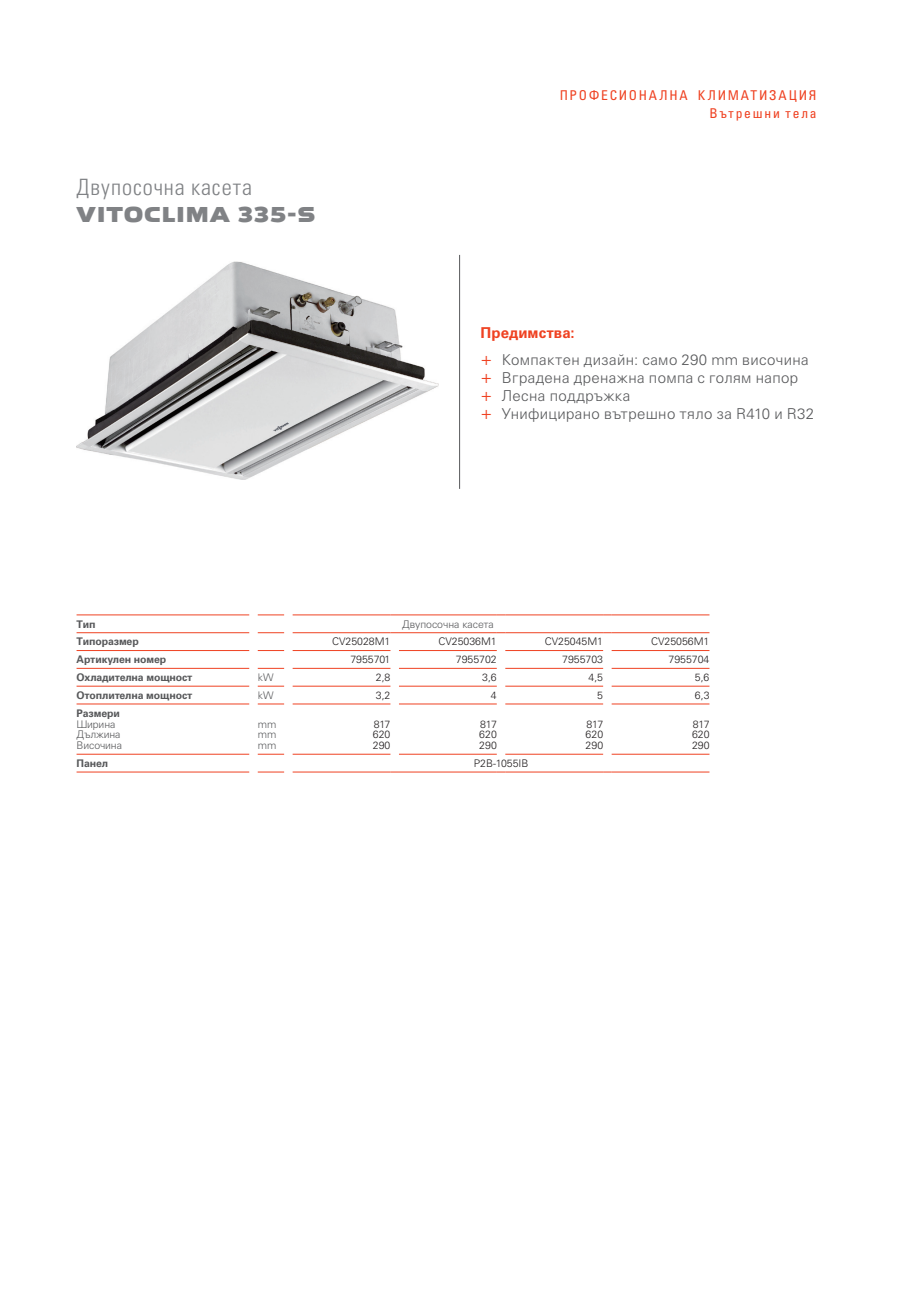
<style>
.page{position:relative;width:906px;height:1289px;background:#fff}
.page>*{position:absolute;margin:0;border:0;box-sizing:border-box;transform-origin:0 0}
.t1{font:22.5px "Univers LTCYR 47 Light Cond";letter-spacing:.045em;color:#808285}
.t2{font:700 22.5px "Viessmann";letter-spacing:.01em;color:#808285}
.t3{font:300 15px/18px "Univers LTCYR 45";letter-spacing:.025em;color:#57585a}
.t4{font:700 15px "Univers LTCYR 65";letter-spacing:.005em;color:#ef4222}
.t5{font:condensed 13.5px/18px "Univers LTCYR 57";letter-spacing:.13em;color:#ef4222;text-align:right}
.t6{font:300 10.5px/10.8px "Univers LTCYR 45";color:#231f20;text-align:justify}
.t7{font:700 10.5px "Univers LTCYR 65";letter-spacing:-.01em;color:#57585a}
.t8{font:300 10.5px/10.8px "Univers LTCYR 45";letter-spacing:-.01em;color:#57585a}
.s1{font-size:18px;color:#ef4222}
</style>
<div class="page">
<hr style="left:77px;top:614px;width:172px;height:1px;background:#ef4222">
<svg style="left:258px;top:614px;width:26px;height:1px"></svg>
<hr style="left:293px;top:614px;width:97px;height:1px;background:#ef4222">
<hr style="left:399px;top:614px;width:98px;height:1px;background:#ef4222">
<hr style="left:505px;top:614px;width:98px;height:1px;background:#ef4222">
<hr style="left:611px;top:614px;width:98px;height:1px;background:#ef4222">
<hr style="left:77px;top:632px;width:172px;height:1px;background:#ef4222">
<svg style="left:258px;top:632px;width:26px;height:1px"></svg>
<hr style="left:77px;top:650px;width:172px;height:1px;background:#ef4222">
<svg style="left:258px;top:650px;width:26px;height:1px"></svg>
<hr style="left:293px;top:650px;width:97px;height:1px;background:#ef4222">
<hr style="left:399px;top:650px;width:98px;height:1px;background:#ef4222">
<hr style="left:505px;top:650px;width:98px;height:1px;background:#ef4222">
<hr style="left:611px;top:650px;width:98px;height:1px;background:#ef4222">
<hr style="left:77px;top:668px;width:172px;height:1px;background:#ef4222">
<svg style="left:258px;top:668px;width:26px;height:1px"></svg>
<hr style="left:293px;top:668px;width:97px;height:1px;background:#ef4222">
<hr style="left:399px;top:668px;width:98px;height:1px;background:#ef4222">
<hr style="left:505px;top:668px;width:98px;height:1px;background:#ef4222">
<hr style="left:611px;top:668px;width:98px;height:1px;background:#ef4222">
<hr style="left:77px;top:686px;width:172px;height:1px;background:#ef4222">
<svg style="left:258px;top:686px;width:26px;height:1px"></svg>
<hr style="left:293px;top:686px;width:97px;height:1px;background:#ef4222">
<hr style="left:399px;top:686px;width:98px;height:1px;background:#ef4222">
<hr style="left:505px;top:686px;width:98px;height:1px;background:#ef4222">
<hr style="left:611px;top:686px;width:98px;height:1px;background:#ef4222">
<hr style="left:77px;top:703px;width:172px;height:1px;background:#ef4222">
<svg style="left:258px;top:703px;width:26px;height:1px"></svg>
<hr style="left:293px;top:703px;width:97px;height:1px;background:#ef4222">
<hr style="left:399px;top:703px;width:98px;height:1px;background:#ef4222">
<hr style="left:505px;top:703px;width:98px;height:1px;background:#ef4222">
<hr style="left:611px;top:703px;width:98px;height:1px;background:#ef4222">
<hr style="left:77px;top:754px;width:172px;height:1px;background:#ef4222">
<svg style="left:258px;top:754px;width:26px;height:1px"></svg>
<hr style="left:293px;top:754px;width:97px;height:1px;background:#ef4222">
<hr style="left:399px;top:754px;width:98px;height:1px;background:#ef4222">
<hr style="left:505px;top:754px;width:98px;height:1px;background:#ef4222">
<hr style="left:611px;top:754px;width:98px;height:1px;background:#ef4222">
<hr style="left:77px;top:771px;width:172px;height:1px;background:#ef4222">
<svg style="left:258px;top:771px;width:26px;height:1px"></svg>
<hr style="left:293px;top:771px;width:97px;height:1px;background:#ef4222">
<hr style="left:399px;top:771px;width:98px;height:1px;background:#ef4222">
<hr style="left:505px;top:771px;width:98px;height:1px;background:#ef4222">
<hr style="left:611px;top:771px;width:98px;height:1px;background:#ef4222">
<hr style="left:293px;top:632px;width:97px;height:1px;background:#ef4222">
<hr style="left:399px;top:632px;width:98px;height:1px;background:#ef4222">
<hr style="left:505px;top:632px;width:98px;height:1px;background:#ef4222">
<hr style="left:611px;top:632px;width:98px;height:1px;background:#ef4222">
<img style="left:77px;top:262px;width:361px;height:217px">
<hr style="left:459px;top:255px;width:1px;height:234px;background:#57585a">
<h1 class="t1" style="left:77px;top:171px;width:177px">Двупосочна касета</h1>
<h1 class="t2" style="left:77px;top:199px;width:240px">VITOCLIMA 335-S</h1>
<p class="t5" style="left:560px;top:86px;width:258px">ПРОФЕСИОНАЛНА КЛИМАТИЗАЦИЯ<br>Вътрешни тела</p>
<h2 class="t4" style="left:480px;top:322px;width:95px">Предимства:</h2>
<h2 class="t3" style="left:480px;top:350px;width:335px"><span class="s1">+</span> Компактен дизайн: само 290 mm височина <span class="s1">+</span> Вградена дренажна помпа с голям напор<br><span class="s1">+</span> Лесна поддръжка<br><span class="s1">+</span> Унифицирано вътрешно тяло за R410 и R32</h2>
<p class="t7" style="left:77px;top:616px;width:21px">Тип</p>
<p class="t8" style="left:402px;top:618px;width:93px">Двупосочна касета</p>
<p class="t7" style="left:77px;top:634px;width:64px">Типоразмер</p>
<p class="t6" style="left:332px;top:636px;width:60px">CV25028M1</p>
<p class="t6" style="left:438px;top:636px;width:60px">CV25036M1</p>
<p class="t6" style="left:545px;top:636px;width:60px">CV25045M1</p>
<p class="t6" style="left:651px;top:636px;width:60px">CV25056M1</p>
<p class="t7" style="left:77px;top:652px;width:91px">Артикулен номер</p>
<p class="t6" style="left:350px;top:654px;width:42px">7955701</p>
<p class="t6" style="left:456px;top:654px;width:42px">7955702</p>
<p class="t6" style="left:562px;top:654px;width:42px">7955703</p>
<p class="t6" style="left:668px;top:654px;width:42px">7955704</p>
<p class="t7" style="left:77px;top:670px;width:117px">Охладителна мощност</p>
<p class="t8" style="left:258px;top:671px;width:17px">kW</p>
<p class="t6" style="left:376px;top:671px;width:16px">2,8</p>
<p class="t6" style="left:482px;top:671px;width:16px">3,6</p>
<p class="t6" style="left:588px;top:671px;width:16px">4,5</p>
<p class="t6" style="left:695px;top:671px;width:16px">5,6</p>
<p class="t7" style="left:77px;top:687px;width:117px">Отоплителна мощност</p>
<p class="t8" style="left:258px;top:689px;width:17px">kW</p>
<p class="t6" style="left:376px;top:689px;width:16px">3,2</p>
<p class="t6" style="left:491px;top:689px;width:7px">4</p>
<p class="t6" style="left:597px;top:689px;width:7px">5</p>
<p class="t6" style="left:695px;top:689px;width:16px">6,3</p>
<p class="t7" style="left:77px;top:705px;width:45px">Размери</p>
<p class="t8" style="left:77px;top:718px;width:47px">Ширина<br>Дължина<br>Височина</p>
<p class="t8" style="left:258px;top:718px;width:20px;text-align:justify">mm mm mm</p>
<p class="t6" style="left:373px;top:718px;width:19px">817<br>620<br>290</p>
<p class="t6" style="left:479px;top:718px;width:19px">817<br>620<br>290</p>
<p class="t6" style="left:585px;top:718px;width:19px">817<br>620<br>290</p>
<p class="t6" style="left:692px;top:718px;width:19px">817<br>620<br>290</p>
<p class="t7" style="left:77px;top:756px;width:33px">Панел</p>
<p class="t6" style="left:474px;top:757px;width:56px">P2B-1055IB</p>
</div>
